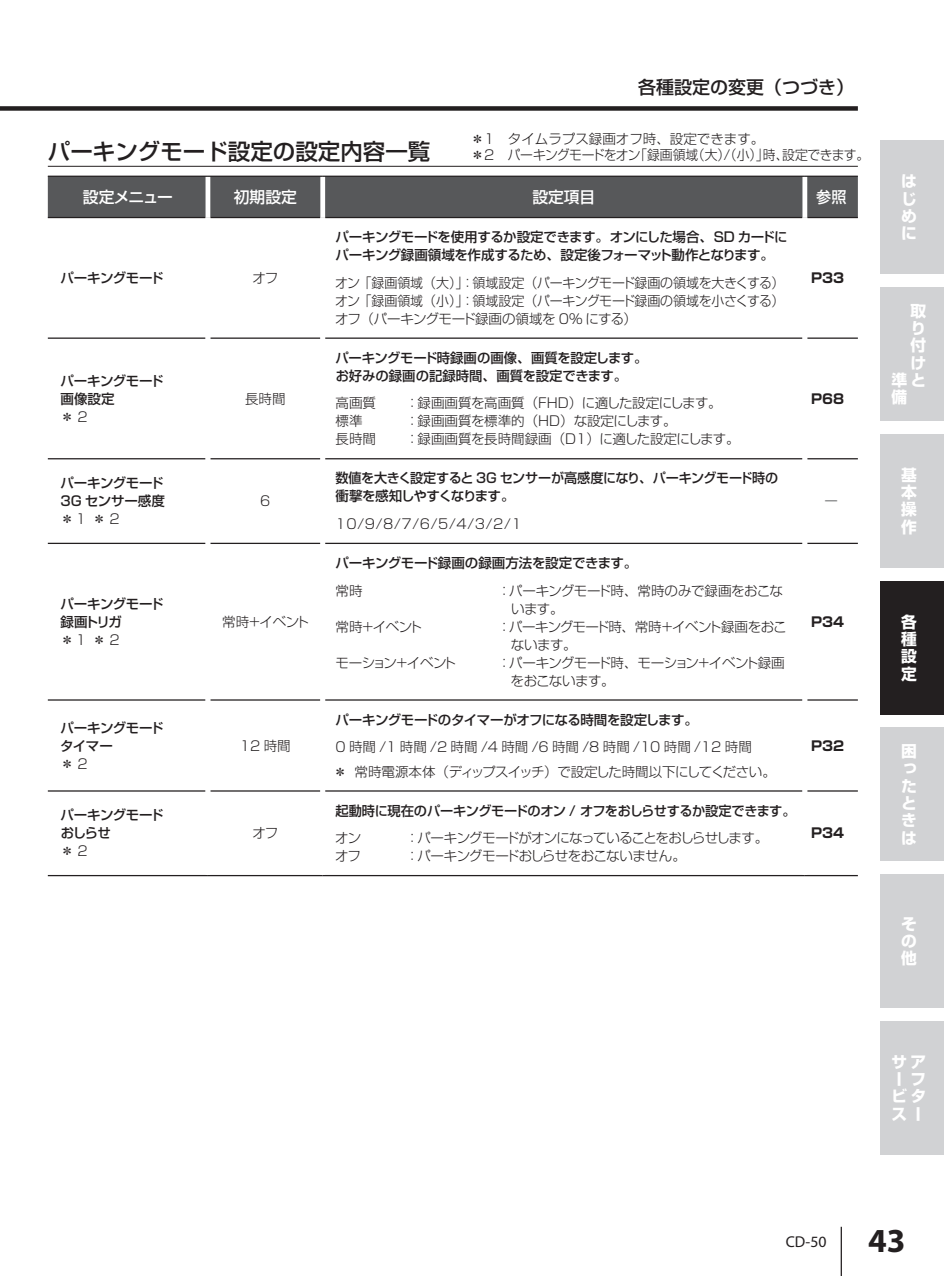
<style>
.page{position:relative;width:944px;height:1276px;background:#fff}
.page>*{position:absolute;margin:0;border:0;box-sizing:border-box;transform-origin:0 0}
.t1{font:500 22.5px "Shin Go Pro";color:#231f20}
.t2{font:500 18px "Shin Go Pro";color:#231f20}
.t3{font:700 15.75px/17.3px "Shin Go Pro";color:#fff;text-align:justify}
.t4{font:500 15.75px "Shin Go Pro";color:#fff}
.t5{font:15.75px "Myriad Pro";color:#231f20}
.t6{font:500 15.75px "Shin Go Pro";color:#fff;scale:.96 1}
.t7{font:500 13.5px/18px "Shin Go Pro";letter-spacing:-.03em;color:#231f20}
.t8{font:300 13.5px/18px "Shin Go Pro";letter-spacing:-.03em;color:#231f20}
.t9{font:300 13.5px/24.3px "Shin Go Pro";color:#231f20}
.t10{font:300 13.5px/18px "Shin Go Pro";letter-spacing:-.03em;color:#231f20;text-align:justify;scale:.96 1}
.t11{font:500 13.5px/18px "Shin Go Pro";letter-spacing:-.01em;color:#231f20}
.t12{font:300 13.5px "Shin Go Pro";letter-spacing:-.065em;color:#231f20}
.t13{font:300 13.5px "Shin Go Pro";letter-spacing:-.005em;color:#231f20}
.t14{font:700 13.5px "Shin Go Pro";color:#231f20}
.t15{font:300 13.5px "Shin Go Pro";color:#57585a}
.s1{font-weight:700;font-size:33.75px}
</style>
<div class="page">
<div style="left:880px;top:140px;width:64px;height:134px;background:#d1d2d4"></div>
<div style="left:880px;top:287px;width:64px;height:134px;background:#d1d2d4"></div>
<div style="left:880px;top:434px;width:64px;height:134px;background:#d1d2d4"></div>
<div style="left:880px;top:580px;width:64px;height:134px;background:#231f20"></div>
<div style="left:880px;top:727px;width:64px;height:134px;background:#d1d2d4"></div>
<div style="left:880px;top:874px;width:64px;height:134px;background:#d1d2d4"></div>
<div style="left:880px;top:1020px;width:64px;height:134px;background:#d1d2d4"></div>
<hr style="left:841px;top:1226px;width:1px;height:50px;background:#231f20">
<div style="left:0;top:106px;width:858px;height:5px;background:#231f20"></div>
<hr style="left:48px;top:166px;width:810px;height:1px;background:#231f20">
<div style="left:48px;top:177px;width:810px;height:40px;background:#57585a"></div>
<hr style="left:48px;top:217px;width:158px;height:1px;background:#231f20">
<hr style="left:210px;top:217px;width:110px;height:1px;background:#231f20">
<hr style="left:325px;top:217px;width:477px;height:1px;background:#231f20">
<hr style="left:807px;top:217px;width:51px;height:1px;background:#231f20">
<hr style="left:807px;top:337px;width:51px;height:2px;background:#231f20">
<hr style="left:807px;top:458px;width:51px;height:1px;background:#231f20">
<hr style="left:807px;top:699px;width:51px;height:1px;background:#231f20">
<hr style="left:48px;top:337px;width:158px;height:2px;background:#231f20">
<hr style="left:210px;top:337px;width:110px;height:2px;background:#231f20">
<hr style="left:325px;top:337px;width:477px;height:2px;background:#231f20">
<hr style="left:48px;top:458px;width:158px;height:1px;background:#231f20">
<hr style="left:210px;top:458px;width:110px;height:1px;background:#231f20">
<hr style="left:325px;top:458px;width:477px;height:1px;background:#231f20">
<hr style="left:48px;top:543px;width:158px;height:1px;background:#231f20">
<hr style="left:210px;top:543px;width:110px;height:1px;background:#231f20">
<hr style="left:325px;top:543px;width:477px;height:1px;background:#231f20">
<hr style="left:807px;top:543px;width:51px;height:1px;background:#231f20">
<hr style="left:48px;top:699px;width:158px;height:1px;background:#231f20">
<hr style="left:210px;top:699px;width:110px;height:1px;background:#231f20">
<hr style="left:325px;top:699px;width:477px;height:1px;background:#231f20">
<hr style="left:48px;top:790px;width:158px;height:1px;background:#231f20">
<hr style="left:210px;top:790px;width:110px;height:1px;background:#231f20">
<hr style="left:325px;top:790px;width:477px;height:1px;background:#231f20">
<hr style="left:807px;top:790px;width:51px;height:1px;background:#231f20">
<hr style="left:48px;top:875px;width:160px;height:1px;background:#231f20">
<hr style="left:208px;top:875px;width:115px;height:1px;background:#231f20">
<hr style="left:323px;top:875px;width:482px;height:1px;background:#231f20">
<hr style="left:805px;top:875px;width:53px;height:1px;background:#231f20">
<hr style="left:48px;top:176px;width:160px;height:1px;background:#231f20">
<hr style="left:208px;top:176px;width:115px;height:1px;background:#231f20">
<hr style="left:323px;top:176px;width:482px;height:1px;background:#231f20">
<hr style="left:805px;top:176px;width:53px;height:1px;background:#231f20">
<hr style="left:206px;top:177px;width:4px;height:40px;background:#fff">
<div style="left:320px;top:177px;width:5px;height:40px;background:#fff"></div>
<div style="left:802px;top:177px;width:5px;height:40px;background:#fff"></div>
<h2 class="t2" style="left:638px;top:72px;width:217px">各種設定の変更（つづき）</h2>
<p class="t9" style="left:471px;top:129px;width:400px;line-height:15.8px">＊1　タイムラプス録画オフ時、設定できます。<br>＊2　パーキングモードをオン「録画領域（大）/（小）」時、設定できます。</p>
<h1 class="t1" style="left:48px;top:133px;width:384px">パーキングモード設定の設定内容一覧</h1>
<p class="t4" style="left:83px;top:184px;width:91px">設定メニュー</p>
<p class="t4" style="left:234px;top:184px;width:64px">初期設定</p>
<p class="t4" style="left:532px;top:184px;width:64px">設定項目</p>
<p class="t6" style="left:816px;top:184px;width:33px">参照</p>
<p class="t7" style="left:61px;top:267px;width:104px">パーキングモード</p>
<p class="t8" style="left:252px;top:267px;width:27px">オフ</p>
<p class="t11" style="left:61px;top:370px;width:104px">パーキングモード画像設定</p>
<p class="t8" style="left:61px;top:406px;width:29px">＊2</p>
<p class="t7" style="left:61px;top:472px;width:106px">パーキングモード<br>3G センサー感度</p>
<p class="t8" style="left:61px;top:508px;width:61px">＊１ ＊ 2</p>
<p class="t7" style="left:61px;top:593px;width:104px">パーキングモード録画トリガ</p>
<p class="t8" style="left:61px;top:629px;width:61px">＊１ ＊ 2</p>
<p class="t7" style="left:60px;top:717px;width:105px">パーキングモードタイマー</p>
<p class="t8" style="left:61px;top:753px;width:29px">＊2</p>
<p class="t7" style="left:61px;top:804px;width:104px">パーキングモードおしらせ</p>
<p class="t8" style="left:61px;top:840px;width:29px">＊2</p>
<p class="t8" style="left:245px;top:388px;width:42px">長時間</p>
<p class="t8" style="left:259px;top:490px;width:15px">６</p>
<p class="t8" style="left:222px;top:611px;width:88px">常時＋イベント</p>
<p class="t8" style="left:240px;top:735px;width:52px">12 時間</p>
<p class="t8" style="left:252px;top:822px;width:27px">オフ</p>
<p class="t7" style="left:335px;top:226px;width:454px">パーキングモードを使用するか設定できます。オンにした場合、SD カードにパーキング録画領域を作成するため、設定後フォーマット動作となります。</p>
<p class="t10" style="left:335px;top:272px;width:469px">オン 「録画領域（大）」：領域設定（パーキングモード録画の領域を大きくする）オン 「録画領域（小）」：領域設定（パーキングモード録画の領域を小さくする）オフ（パーキングモード録画の領域を 0% にする）</p>
<p class="t14" style="left:811px;top:267px;width:35px">P33</p>
<p class="t11" style="left:335px;top:347px;width:313px">パーキングモード時録画の画像、画質を設定します。お好みの録画の記録時間、画質を設定できます。</p>
<p class="t8" style="left:335px;top:392px;width:42px">高画質</p>
<p class="t8" style="left:406px;top:392px;width:318px">：録画画質を高画質（FHD）に適した設定にします。</p>
<p class="t8" style="left:335px;top:410px;width:28px">標準</p>
<p class="t13" style="left:406px;top:410px;width:272px">：録画画質を標準的（HD）な設定にします。</p>
<p class="t8" style="left:335px;top:428px;width:42px">長時間</p>
<p class="t8" style="left:406px;top:428px;width:335px">：録画画質を長時間録画（D1）に適した設定にします。</p>
<p class="t7" style="left:335px;top:468px;width:444px">数値を大きく設定すると 3G センサーが高感度になり、パーキングモード時の衝撃を感知しやすくなります。</p>
<p class="t8" style="left:335px;top:513px;width:188px">10/9/8/7/6/5/4/3/2/1</p>
<p class="t7" style="left:335px;top:552px;width:303px">パーキングモード録画の録画方法を設定できます。</p>
<p class="t8" style="left:335px;top:580px;width:28px">常時</p>
<p class="t8" style="left:497px;top:580px;width:287px">：パーキングモード時、常時のみで録画をおこな　います。</p>
<p class="t8" style="left:335px;top:616px;width:88px">常時＋イベント</p>
<p class="t8" style="left:497px;top:616px;width:291px">：パーキングモード時、常時＋イベント録画をおこ　ないます。</p>
<p class="t8" style="left:335px;top:652px;width:123px">モーション＋イベント</p>
<p class="t8" style="left:497px;top:652px;width:289px">：パーキングモード時、モーション＋イベント録画　をおこないます。</p>
<p class="t14" style="left:811px;top:388px;width:35px">P68</p>
<p class="t15" style="left:825px;top:490px;width:15px">ー</p>
<p class="t14" style="left:811px;top:611px;width:35px">P34</p>
<p class="t7" style="left:335px;top:709px;width:364px">パーキングモードのタイマーがオフになる時間を設定します。</p>
<p class="t9" style="left:334px;top:733px;width:444px">0 時間 /1 時間 /2 時間 /4 時間 /6 時間 /8 時間 /10 時間 /12 時間<br>＊常時電源本体（ディップスイッチ）で設定した時間以下にしてください。</p>
<p class="t14" style="left:811px;top:735px;width:35px">P32</p>
<p class="t7" style="left:335px;top:800px;width:462px">起動時に現在のパーキングモードのオン / オフをおしらせするか設定できます。</p>
<p class="t8" style="left:335px;top:827px;width:28px">オン</p>
<p class="t12" style="left:406px;top:827px;width:364px">：パーキングモードがオンになっていることをおしらせします。</p>
<p class="t8" style="left:335px;top:845px;width:27px">オフ</p>
<p class="t8" style="left:406px;top:845px;width:282px">：パーキングモードおしらせをおこないません。</p>
<p class="t14" style="left:811px;top:822px;width:35px">P34</p>
<p class="t3" style="left:901px;top:171px;width:16px">はじめに</p>
<p class="t3" style="left:911px;top:300px;width:17px">取</p>
<p class="t3" style="left:911px;top:318px;width:15px">り</p>
<p class="t3" style="left:911px;top:335px;width:17px">付</p>
<p class="t3" style="left:911px;top:352px;width:16px">け</p>
<p class="t3" style="left:891px;top:370px;width:35px">準と</p>
<p class="t3" style="left:891px;top:387px;width:17px">備</p>
<p class="t3" style="left:901px;top:464px;width:17px">基本操作</p>
<p class="t3" style="left:901px;top:611px;width:17px">各種設定</p>
<p class="t3" style="left:901px;top:740px;width:16px">困ったときは</p>
<p class="t3" style="left:901px;top:913px;width:17px">その他</p>
<p class="t3" style="left:891px;top:1051px;width:35px;text-align:left">サアー<br>ビタスー</p>
<p class="t3" style="left:911px;top:1068px;width:16px">フ</p>
<p class="t5" style="left:786px;top:1233px;width:122px">CD-50 <span class="s1">43</span></p>
</div>
